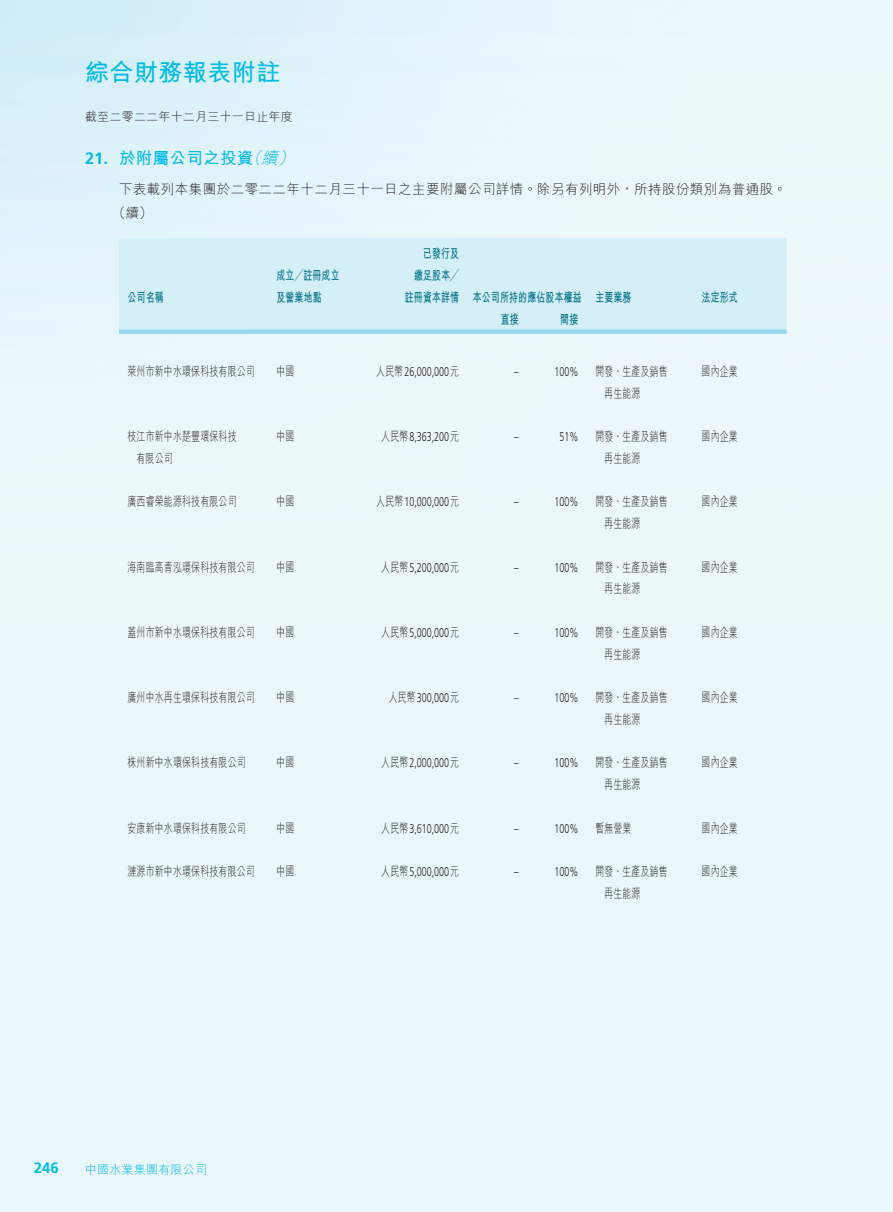
<style>
.page{position:relative;width:893px;height:1212px;background:#fff}
.page>*{position:absolute;margin:0;border:0;box-sizing:border-box;transform-origin:0 0}
.t1{font:700 24px "M Hei HK";letter-spacing:.02em;color:#02bce5}
._01_H1{font:700 16.5px "M Hei HK";letter-spacing:.02em;color:#02bce5}
.t2{font:700 15px "Frutiger LT Std";color:#02bce5}
._00_txt{font:300 13.5px/24px "M Hei HK";letter-spacing:.035em;color:#231f20}
._50_Table_txt{font:300 12.75px "M Hei HK";letter-spacing:.02em;color:#231f20;scale:.7 1}
._50_Table_txt-2{font:300 12.75px "Frutiger LT Std";color:#231f20;scale:.7 1}
._50_Table_txt-3{font:700 12.75px "M Hei HK";letter-spacing:.02em;color:#01718a;scale:.7 1}
.t3{font:300 12px "M Hei HK";letter-spacing:.02em;color:#231f20}
.t4{font:300 12px "M Hei HK";letter-spacing:.02em;color:#02bce5}
.s1{font-family:"Frutiger LT Std"}
.s2{font-weight:300;font-style:italic}
.s3{font-family:"M Hei HK"}
</style>
<div class="page">
<div style="left:119px;top:238px;width:668px;height:91px;background:#d5eff8"></div>
<svg style="left:119px;top:329px;width:668px;height:5px;background:#9ddbf0"></svg>
<h1 class="t1" style="left:85px;top:55px;width:197px">綜合財務報表附註</h1>
<p class="t3" style="left:85px;top:111px;width:209px">截至二零二二年十二月三十一日止年度</p>
<p class="_01_H1" style="left:85px;top:145px;width:215px"><span class="s1">21.</span> 於附屬公司之投資<span class="s2">（續）</span></p>
<p class="_00_txt" style="left:112px;top:177px;width:676px;text-indent:7px">下表載列本集團於二零二二年十二月三十一日之主要附屬公司詳情。除另有列明外，所持股份類別為普通股。（續）</p>
<p class="_50_Table_txt-3" style="left:128px;top:288px;width:53px">公司名稱</p>
<p class="_50_Table_txt-3" style="left:276px;top:266px;width:92px">成立╱註冊成立</p>
<p class="_50_Table_txt-3" style="left:276px;top:288px;width:66px">及營業地點</p>
<p class="_50_Table_txt-3" style="left:423px;top:244px;width:53px">已發行及</p>
<p class="_50_Table_txt-3" style="left:414px;top:266px;width:66px">繳足股本╱</p>
<p class="_50_Table_txt-3" style="left:405px;top:288px;width:79px">註冊資本詳情</p>
<p class="_50_Table_txt-3" style="left:473px;top:288px;width:157px">本公司所持的應佔股本權益</p>
<p class="_50_Table_txt-3" style="left:595px;top:288px;width:53px">主要業務</p>
<p class="_50_Table_txt-3" style="left:702px;top:288px;width:53px">法定形式</p>
<p class="_50_Table_txt-3" style="left:501px;top:310px;width:27px">直接</p>
<p class="_50_Table_txt-3" style="left:560px;top:310px;width:27px">間接</p>
<p class="_50_Table_txt" style="left:128px;top:365px;width:183px">萊州市新中水環保科技有限公司</p>
<p class="_50_Table_txt" style="left:276px;top:365px;width:27px">中國</p>
<p class="_50_Table_txt-2" style="left:376px;top:364px;width:120px"><span class="s3">人民幣</span>26,000,000<span class="s3">元</span></p>
<p class="_50_Table_txt-2" style="left:514px;top:364px;width:8px">–</p>
<p class="_50_Table_txt-2" style="left:554px;top:364px;width:36px">100%</p>
<p class="_50_Table_txt" style="left:595px;top:365px;width:105px">開發、生產及銷售</p>
<p class="_50_Table_txt" style="left:604px;top:386px;width:53px">再生能源</p>
<p class="_50_Table_txt" style="left:702px;top:365px;width:53px">國內企業</p>
<p class="_50_Table_txt" style="left:128px;top:430px;width:157px">枝江市新中水楚豐環保科技</p>
<p class="_50_Table_txt" style="left:136px;top:452px;width:53px">有限公司</p>
<p class="_50_Table_txt" style="left:276px;top:430px;width:27px">中國</p>
<p class="_50_Table_txt-2" style="left:381px;top:429px;width:113px"><span class="s3">人民幣</span>8,363,200<span class="s3">元</span></p>
<p class="_50_Table_txt-2" style="left:514px;top:429px;width:8px">–</p>
<p class="_50_Table_txt-2" style="left:559px;top:429px;width:28px">51%</p>
<p class="_50_Table_txt" style="left:595px;top:430px;width:105px">開發、生產及銷售</p>
<p class="_50_Table_txt" style="left:604px;top:452px;width:53px">再生能源</p>
<p class="_50_Table_txt" style="left:702px;top:430px;width:53px">國內企業</p>
<p class="_50_Table_txt" style="left:128px;top:495px;width:157px">廣西睿榮能源科技有限公司</p>
<p class="_50_Table_txt" style="left:276px;top:495px;width:27px">中國</p>
<p class="_50_Table_txt-2" style="left:376px;top:495px;width:120px"><span class="s3">人民幣</span>10,000,000<span class="s3">元</span></p>
<p class="_50_Table_txt-2" style="left:514px;top:495px;width:8px">–</p>
<p class="_50_Table_txt-2" style="left:554px;top:495px;width:36px">100%</p>
<p class="_50_Table_txt" style="left:595px;top:495px;width:105px">開發、生產及銷售</p>
<p class="_50_Table_txt" style="left:604px;top:517px;width:53px">再生能源</p>
<p class="_50_Table_txt" style="left:702px;top:495px;width:53px">國內企業</p>
<p class="_50_Table_txt" style="left:128px;top:560px;width:183px">海南臨高青泓環保科技有限公司</p>
<p class="_50_Table_txt" style="left:276px;top:560px;width:27px">中國</p>
<p class="_50_Table_txt-2" style="left:381px;top:560px;width:113px"><span class="s3">人民幣</span>5,200,000<span class="s3">元</span></p>
<p class="_50_Table_txt-2" style="left:514px;top:560px;width:8px">–</p>
<p class="_50_Table_txt-2" style="left:554px;top:560px;width:36px">100%</p>
<p class="_50_Table_txt" style="left:595px;top:560px;width:105px">開發、生產及銷售</p>
<p class="_50_Table_txt" style="left:604px;top:582px;width:53px">再生能源</p>
<p class="_50_Table_txt" style="left:702px;top:560px;width:53px">國內企業</p>
<p class="_50_Table_txt" style="left:128px;top:626px;width:183px">蓋州市新中水環保科技有限公司</p>
<p class="_50_Table_txt" style="left:276px;top:626px;width:27px">中國</p>
<p class="_50_Table_txt-2" style="left:381px;top:625px;width:113px"><span class="s3">人民幣</span>5,000,000<span class="s3">元</span></p>
<p class="_50_Table_txt-2" style="left:514px;top:625px;width:8px">–</p>
<p class="_50_Table_txt-2" style="left:554px;top:625px;width:36px">100%</p>
<p class="_50_Table_txt" style="left:595px;top:626px;width:105px">開發、生產及銷售</p>
<p class="_50_Table_txt" style="left:604px;top:647px;width:53px">再生能源</p>
<p class="_50_Table_txt" style="left:702px;top:626px;width:53px">國內企業</p>
<p class="_50_Table_txt" style="left:128px;top:691px;width:183px">廣州中水再生環保科技有限公司</p>
<p class="_50_Table_txt" style="left:276px;top:691px;width:27px">中國</p>
<p class="_50_Table_txt-2" style="left:389px;top:690px;width:102px"><span class="s3">人民幣</span>300,000<span class="s3">元</span></p>
<p class="_50_Table_txt-2" style="left:514px;top:690px;width:8px">–</p>
<p class="_50_Table_txt-2" style="left:554px;top:690px;width:36px">100%</p>
<p class="_50_Table_txt" style="left:595px;top:691px;width:105px">開發、生產及銷售</p>
<p class="_50_Table_txt" style="left:604px;top:713px;width:53px">再生能源</p>
<p class="_50_Table_txt" style="left:702px;top:691px;width:53px">國內企業</p>
<p class="_50_Table_txt" style="left:128px;top:756px;width:170px">株州新中水環保科技有限公司</p>
<p class="_50_Table_txt" style="left:276px;top:756px;width:27px">中國</p>
<p class="_50_Table_txt-2" style="left:381px;top:756px;width:113px"><span class="s3">人民幣</span>2,000,000<span class="s3">元</span></p>
<p class="_50_Table_txt-2" style="left:514px;top:756px;width:8px">–</p>
<p class="_50_Table_txt-2" style="left:554px;top:756px;width:36px">100%</p>
<p class="_50_Table_txt" style="left:595px;top:756px;width:105px">開發、生產及銷售</p>
<p class="_50_Table_txt" style="left:604px;top:778px;width:53px">再生能源</p>
<p class="_50_Table_txt" style="left:702px;top:756px;width:53px">國內企業</p>
<p class="_50_Table_txt" style="left:128px;top:821px;width:170px">安康新中水環保科技有限公司</p>
<p class="_50_Table_txt" style="left:276px;top:821px;width:27px">中國</p>
<p class="_50_Table_txt-2" style="left:381px;top:821px;width:113px"><span class="s3">人民幣</span>3,610,000<span class="s3">元</span></p>
<p class="_50_Table_txt-2" style="left:514px;top:821px;width:8px">–</p>
<p class="_50_Table_txt-2" style="left:554px;top:821px;width:36px">100%</p>
<p class="_50_Table_txt" style="left:595px;top:821px;width:53px">暫無營業</p>
<p class="_50_Table_txt" style="left:702px;top:821px;width:53px">國內企業</p>
<p class="_50_Table_txt" style="left:128px;top:865px;width:183px">漣源市新中水環保科技有限公司</p>
<p class="_50_Table_txt" style="left:276px;top:865px;width:27px">中國</p>
<p class="_50_Table_txt-2" style="left:381px;top:864px;width:113px"><span class="s3">人民幣</span>5,000,000<span class="s3">元</span></p>
<p class="_50_Table_txt-2" style="left:514px;top:864px;width:8px">–</p>
<p class="_50_Table_txt-2" style="left:554px;top:864px;width:36px">100%</p>
<p class="_50_Table_txt" style="left:595px;top:865px;width:105px">開發、生產及銷售</p>
<p class="_50_Table_txt" style="left:604px;top:887px;width:53px">再生能源</p>
<p class="_50_Table_txt" style="left:702px;top:865px;width:53px">國內企業</p>
<p class="t2" style="left:34px;top:1158px;width:27px">246</p>
<p class="t4" style="left:85px;top:1163px;width:124px">中國水業集團有限公司</p>
</div>
